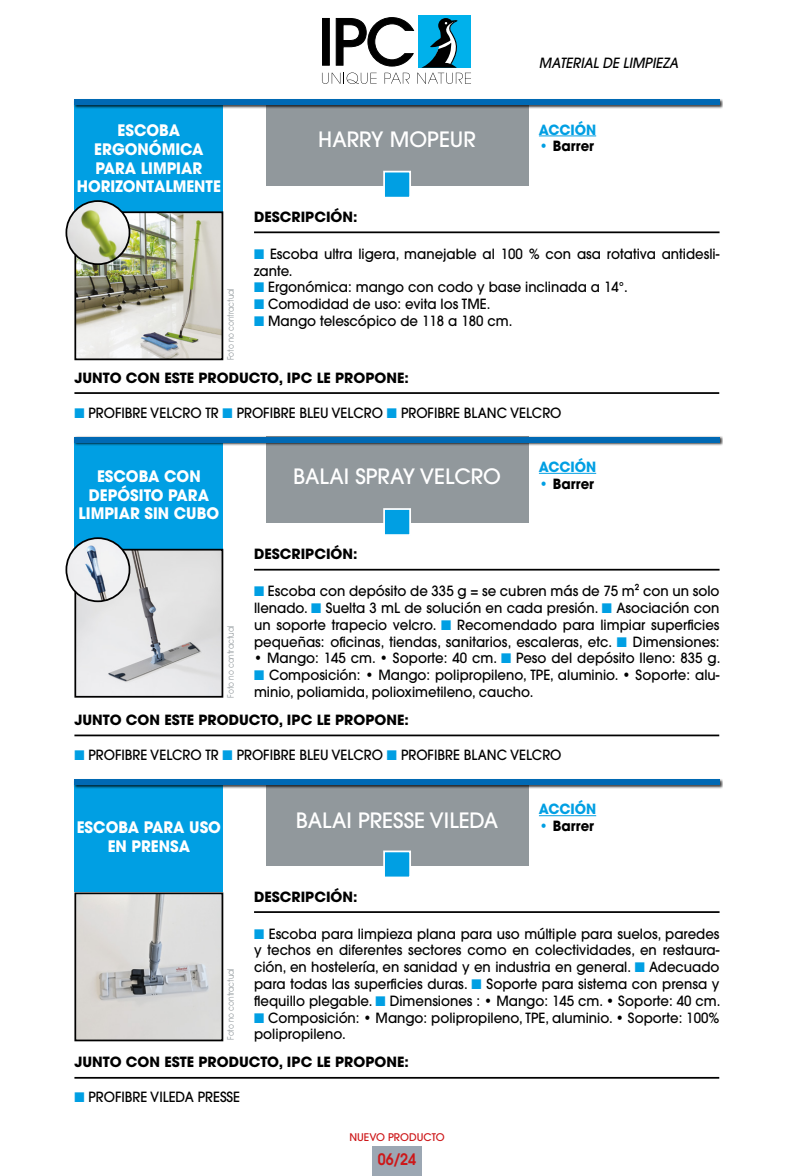
<style>
.page{position:relative;width:794px;height:1176px;background:#fff}
.page>*{position:absolute;margin:0;border:0;box-sizing:border-box;transform-origin:0 0}
.t1{font:500 21px "ITC Avant Garde Std";color:#fff}
.t2{font:700 15.75px/18.9px "ITC Avant Garde Std";color:#fff;text-align:center;scale:.95 1}
.t3{font:600 15.75px "ITC Avant Garde Std";color:#cd1719;scale:.9 1}
.t4{font:500 14px/16.8px "ITC Avant Garde Std";color:#000;scale:.95 1}
.t5{font:700 14px "ITC Avant Garde Std";color:#000}
.t6{font:700 14px "ITC Avant Garde Std";color:#000;scale:.95 1}
.t7{font:italic 500 14px "ITC Avant Garde Std";color:#000;scale:.95 1}
.t8{font:700 14px "ITC Avant Garde Std";color:#009fe3;scale:.95 1}
.t9{font:500 10.5px "ITC Avant Garde Std";color:#cd1719}
.t10{font:8.75px "ITC Avant Garde Std";color:#91989c;scale:.85 1}
.s1{color:#009fe3}
</style>
<div class="page">
<div style="left:372px;top:1146px;width:50px;height:30px;background:#9ca7b3"></div>
<div style="left:74px;top:104px;width:149px;height:108px;background:#009fe3"></div>
<div style="left:74px;top:441px;width:149px;height:108px;background:#009fe3"></div>
<div style="left:74px;top:783px;width:149px;height:108px;background:#009fe3"></div>
<div style="left:266px;top:99px;width:262px;height:87px;background:#91989c"></div>
<div style="left:266px;top:437px;width:262px;height:86px;background:#91989c"></div>
<div style="left:266px;top:779px;width:262px;height:86px;background:#91989c"></div>
<div style="left:74px;top:98px;width:649px;height:10px;background:#000;opacity:.75"></div>
<div style="left:74px;top:99px;width:645px;height:6px;background:#0069b4"></div>
<div style="left:74px;top:436px;width:649px;height:10px;background:#000;opacity:.75"></div>
<div style="left:74px;top:437px;width:645px;height:5px;background:#0069b4"></div>
<div style="left:74px;top:778px;width:649px;height:10px;background:#000;opacity:.75"></div>
<div style="left:74px;top:779px;width:645px;height:6px;background:#0069b4"></div>
<div style="left:418px;top:15px;width:53px;height:53px;background:#00b1eb"></div>
<svg style="left:322px;top:17px;width:149px;height:67px"></svg>
<div style="left:383px;top:171px;width:28px;height:27px;background:#009fe3;border:2px solid #fff"></div>
<div style="left:383px;top:508px;width:28px;height:28px;background:#009fe3;border:2px solid #fff"></div>
<div style="left:383px;top:850px;width:28px;height:28px;background:#009fe3;border:2px solid #fff"></div>
<img style="left:77px;top:214px;width:143px;height:143px">
<div style="left:74px;top:211px;width:149px;height:149px;border:2px solid #000"></div>
<img style="left:77px;top:552px;width:143px;height:142px">
<div style="left:74px;top:549px;width:149px;height:148px;border:2px solid #000"></div>
<hr style="left:74px;top:392px;width:645px;height:2px;background:#000">
<hr style="left:254px;top:231px;width:465px;height:2px;background:#000">
<hr style="left:254px;top:569px;width:465px;height:1px;background:#000">
<hr style="left:254px;top:911px;width:465px;height:2px;background:#000">
<hr style="left:74px;top:734px;width:645px;height:2px;background:#000">
<hr style="left:74px;top:1077px;width:645px;height:1px;background:#000">
<hr style="left:539px;top:136px;width:57px;height:1px;background:#009fe3">
<hr style="left:539px;top:473px;width:57px;height:1px;background:#009fe3">
<hr style="left:539px;top:815px;width:57px;height:1px;background:#009fe3">
<img style="left:77px;top:895px;width:143px;height:143px">
<div style="left:74px;top:892px;width:149px;height:149px;border:2px solid #000"></div>
<img style="left:66px;top:538px;width:63px;height:63px;border-radius:32px">
<div style="left:65px;top:537px;width:65px;height:65px;border:2px solid #000;border-radius:50%"></div>
<img style="left:66px;top:201px;width:63px;height:63px">
<div style="left:65px;top:200px;width:65px;height:65px;border:2px solid #000;border-radius:50%"></div>
<p class="t7" style="left:539px;top:54px;width:148px">MATERIAL DE LIMPIEZA</p>
<p class="t2" style="left:77px;top:120px;width:153px">ESCOBA<br>ERGONÓMICA<br>PARA LIMPIAR<br>HORIZONTALMENTE</p>
<p class="t10" style="left:225px;top:360px;width:86px;rotate:-90deg">Foto no contractual</p>
<p class="t1" style="left:318px;top:126px;width:159px">HARRY MOPEUR</p>
<p class="t5" style="left:254px;top:207px;width:105px">DESCRIPCIÓN:</p>
<p class="t8" style="left:539px;top:120px;width:62px">ACCIÓN</p>
<p class="t6" style="left:539px;top:137px;width:60px"><span class="s1">•</span> Barrer</p>
<p class="t4" style="left:254px;top:245px;width:491px"><span class="s1">■</span> Escoba ultra ligera, manejable al 100 % con asa rotativa antidesli&shy;zante.</p>
<p class="t4" style="left:254px;top:279px;width:395px"><span class="s1">■</span> Ergonómica: mango con codo y base inclinada a 14°.</p>
<p class="t4" style="left:254px;top:295px;width:250px"><span class="s1">■</span> Comodidad de uso: evita los TME.</p>
<p class="t4" style="left:254px;top:312px;width:273px"><span class="s1">■</span> Mango telescópico de 118 a 180 cm.</p>
<p class="t5" style="left:74px;top:368px;width:336px">JUNTO CON ESTE PRODUCTO, IPC LE PROPONE:</p>
<p class="t4" style="left:74px;top:404px;width:514px"><span class="s1">■</span> PROFIBRE VELCRO TR <span class="s1">■</span> PROFIBRE BLEU VELCRO <span class="s1">■</span> PROFIBRE BLANC VELCRO</p>
<p class="t2" style="left:79px;top:466px;width:149px">ESCOBA CON<br>DEPÓSITO PARA<br>LIMPIAR SIN CUBO</p>
<p class="t10" style="left:225px;top:697px;width:86px;rotate:-90deg">Foto no contractual</p>
<p class="t1" style="left:293px;top:463px;width:209px">BALAI SPRAY VELCRO</p>
<p class="t5" style="left:254px;top:544px;width:105px">DESCRIPCIÓN:</p>
<p class="t8" style="left:539px;top:457px;width:62px">ACCIÓN</p>
<p class="t6" style="left:539px;top:474px;width:60px"><span class="s1">•</span> Barrer</p>
<p class="t4" style="left:254px;top:582px;width:491px;text-align:justify"><span class="s1">■</span> Escoba con depósito de 335 g = se cubren más de 75 m² con un solo llenado. <span class="s1">■</span> Suelta 3 mL de solución en cada presión. <span class="s1">■</span> Asociación con un soporte trapecio velcro. <span class="s1">■</span> Recomendado para limpiar superficies pequeñas: oficinas, tiendas, sanitarios, escaleras, etc. <span class="s1">■</span> Dimensiones:</p>
<p class="t4" style="left:254px;top:650px;width:492px">• Mango: 145 cm. • Soporte: 40 cm. <span class="s1">■</span> Peso del depósito lleno: 835 g.</p>
<p class="t4" style="left:254px;top:666px;width:491px"><span class="s1">■</span> Composición: • Mango: polipropileno, TPE, aluminio. • Soporte: alu&shy;minio, poliamida, polioximetileno, caucho.</p>
<p class="t5" style="left:74px;top:710px;width:336px">JUNTO CON ESTE PRODUCTO, IPC LE PROPONE:</p>
<p class="t4" style="left:74px;top:746px;width:514px"><span class="s1">■</span> PROFIBRE VELCRO TR <span class="s1">■</span> PROFIBRE BLEU VELCRO <span class="s1">■</span> PROFIBRE BLANC VELCRO</p>
<p class="t2" style="left:77px;top:818px;width:153px">ESCOBA PARA USO<br>EN PRENSA</p>
<p class="t10" style="left:225px;top:1040px;width:86px;rotate:-90deg">Foto no contractual</p>
<p class="t1" style="left:296px;top:806px;width:204px">BALAI PRESSE VILEDA</p>
<p class="t5" style="left:254px;top:887px;width:105px">DESCRIPCIÓN:</p>
<p class="t8" style="left:539px;top:800px;width:62px">ACCIÓN</p>
<p class="t6" style="left:539px;top:816px;width:60px"><span class="s1">•</span> Barrer</p>
<p class="t4" style="left:254px;top:925px;width:492px;text-align:justify"><span class="s1">■</span> Escoba para limpieza plana para uso múltiple para suelos, paredes y techos en diferentes sectores como en colectividades, en restaura&shy;ción, en hostelería, en sanidad y en industria en general. <span class="s1">■</span> Adecuado para todas las superficies duras. <span class="s1">■</span> Soporte para sistema con prensa y flequillo plegable. <span class="s1">■</span> Dimensiones : • Mango: 145 cm. • Soporte: 40 cm.</p>
<p class="t4" style="left:254px;top:1009px;width:491px"><span class="s1">■</span> Composición: • Mango: polipropileno, TPE, aluminio. • Soporte: 100% polipropileno.</p>
<p class="t5" style="left:74px;top:1052px;width:336px">JUNTO CON ESTE PRODUCTO, IPC LE PROPONE:</p>
<p class="t4" style="left:74px;top:1088px;width:176px"><span class="s1">■</span> PROFIBRE VILEDA PRESSE</p>
<p class="t9" style="left:349px;top:1130px;width:97px">NUEVO PRODUCTO</p>
<p class="t3" style="left:378px;top:1149px;width:44px">06/24</p>
</div>
